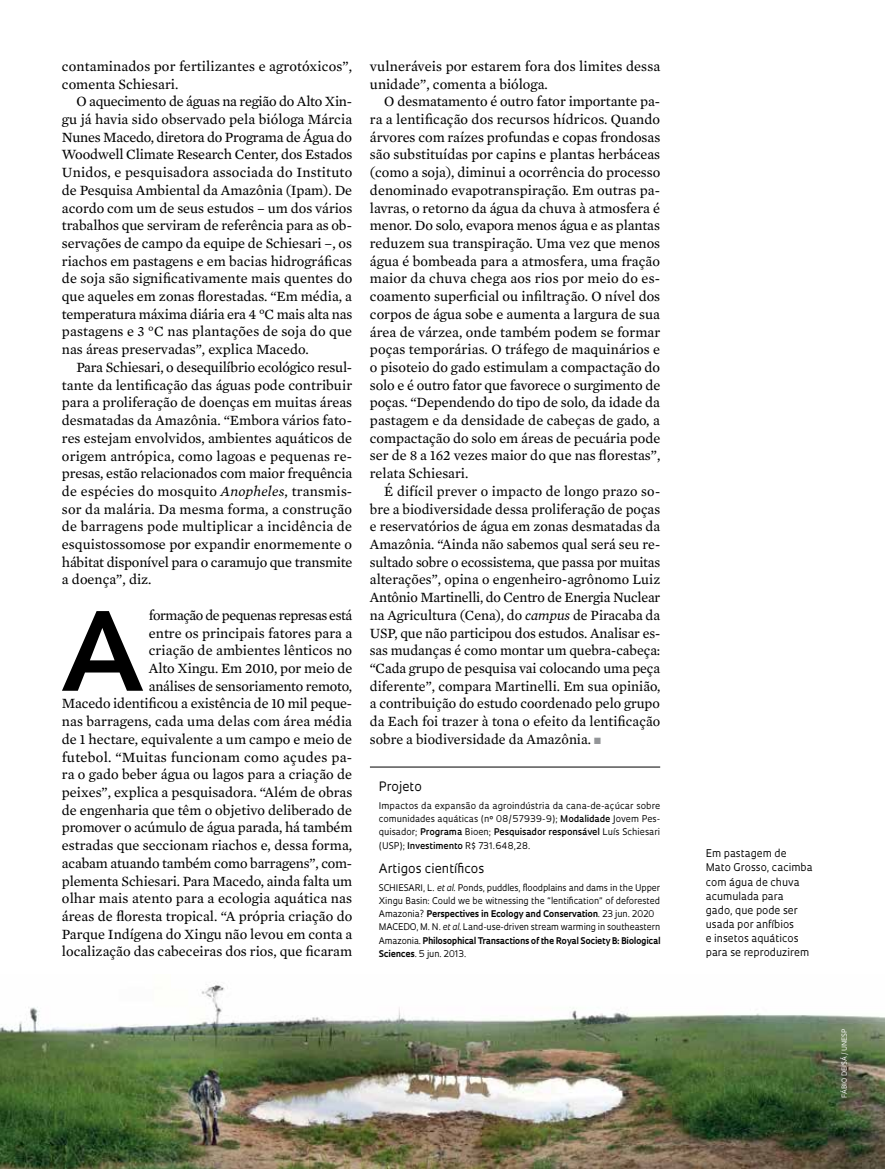
<style>
.page{position:relative;width:885px;height:1169px;background:#fff}
.page>*{position:absolute;margin:0;border:0;box-sizing:border-box;transform-origin:0 0}
.t1{font:800 112.5px "Avenir";color:#000}
.t2{font:14.4px/17.7px "Mercury Text G2";color:#000;text-align:justify}
.t3{font:12.6px "Oculum";color:#000}
.t4{font:10.35px/14.1px "Oculum";color:#000}
.t5{font:9px/13.2px "Oculum";letter-spacing:-.01em;color:#000;text-align:justify}
.t6{font:6.75px "Oculum";letter-spacing:.015em;color:#fff}
.s1{font-style:italic}
.s2{color:#939598}
.s3{font-weight:600}
.s4{font-weight:700}
</style>
<div class="page">
<img style="left:0;top:984px;width:885px;height:184px">
<hr style="left:370px;top:766px;width:290px;height:1px;background:#000">
<p class="t2" style="left:62px;top:56px;width:292px">contaminados por fertilizantes e agrotóxicos”, comenta Schiesari.</p>
<p class="t2" style="left:62px;top:92px;width:292px;text-indent:14px">O aquecimento de águas na região do Alto Xin&shy;gu já havia sido observado pela bióloga Márcia Nunes Macedo, diretora do Programa de Água do Woodwell Climate Research Center, dos Estados Unidos, e pesquisadora associada do Instituto de Pesquisa Ambiental da Amazônia (Ipam). De acordo com um de seus estudos – um dos vários trabalhos que serviram de referência para as ob&shy;servações de campo da equipe de Schiesari –, os riachos em pastagens e em bacias hidrográficas de soja são significativamente mais quentes do que aqueles em zonas florestadas. “Em média, a temperatura máxima diária era 4 °C mais alta nas pastagens e 3 °C nas plantações de soja do que nas áreas preservadas”, explica Macedo.</p>
<p class="t2" style="left:62px;top:357px;width:292px;text-indent:14px">Para Schiesari, o desequilíbrio ecológico resul&shy;tante da lentificação das águas pode contribuir para a proliferação de doenças em muitas áreas desmatadas da Amazônia. “Embora vários fato&shy;res estejam envolvidos, ambientes aquáticos de origem antrópica, como lagoas e pequenas re&shy;presas, estão relacionados com maior frequência de espécies do mosquito <span class="s1">Anopheles</span>, transmis&shy;sor da malária. Da mesma forma, a construção de barragens pode multiplicar a incidência de esquistossomose por expandir enormemente o hábitat disponível para o caramujo que transmite a doença”, diz.</p>
<h1 class="t1" style="left:62px;top:585px;width:83px">A</h1>
<p class="t2" style="left:62px;top:605px;width:292px;text-align:right">formação de pequenas represas está<br>entre os principais fatores para a<br>criação de ambientes lênticos no<br>Alto Xingu. Em 2010, por meio de<br>análises de sensoriamento remoto,<br>Macedo identificou a existência de 10 mil peque&shy;nas barragens, cada uma delas com área média de 1 hectare, equivalente a um campo e meio de futebol. “Muitas funcionam como açudes pa&shy;ra o gado beber água ou lagos para a criação de peixes”, explica a pesquisadora. “Além de obras de engenharia que têm o objetivo deliberado de promover o acúmulo de água parada, há também estradas que seccionam riachos e, dessa forma, acabam atuando também como barragens”, com&shy;plementa Schiesari. Para Macedo, ainda falta um olhar mais atento para a ecologia aquática nas áreas de floresta tropical. “A própria criação do Parque Indígena do Xingu não levou em conta a localização das cabeceiras dos rios, que ficaram</p>
<p class="t2" style="left:370px;top:56px;width:292px">vulneráveis por estarem fora dos limites dessa unidade”, comenta a bióloga.</p>
<p class="t2" style="left:370px;top:92px;width:292px;text-indent:14px">O desmatamento é outro fator importante pa&shy;ra a lentificação dos recursos hídricos. Quando árvores com raízes profundas e copas frondosas são substituídas por capins e plantas herbáceas (como a soja), diminui a ocorrência do processo denominado evapotranspiração. Em outras pa&shy;lavras, o retorno da água da chuva à atmosfera é menor. Do solo, evapora menos água e as plantas reduzem sua transpiração. Uma vez que menos água é bombeada para a atmosfera, uma fração maior da chuva chega aos rios por meio do es&shy;coamento superficial ou infiltração. O nível dos corpos de água sobe e aumenta a largura de sua área de várzea, onde também podem se formar poças temporárias. O tráfego de maquinários e o pisoteio do gado estimulam a compactação do solo e é outro fator que favorece o surgimento de poças. “Dependendo do tipo de solo, da idade da pastagem e da densidade de cabeças de gado, a compactação do solo em áreas de pecuária pode ser de 8 a 162 vezes maior do que nas florestas”, relata Schiesari.</p>
<p class="t2" style="left:370px;top:481px;width:292px;text-indent:14px">É difícil prever o impacto de longo prazo so&shy;bre a biodiversidade dessa proliferação de poças e reservatórios de água em zonas desmatadas da Amazônia. “Ainda não sabemos qual será seu re&shy;sultado sobre o ecossistema, que passa por muitas alterações”, opina o engenheiro-agrônomo Luiz Antônio Martinelli, do Centro de Energia Nuclear na Agricultura (Cena), do <span class="s1">campus</span> de Piracaba da USP, que não participou dos estudos. Analisar es&shy;sas mudanças é como montar um quebra-cabeça: “Cada grupo de pesquisa vai colocando uma peça diferente”, compara Martinelli. Em sua opinião, a contribuição do estudo coordenado pelo grupo da Each foi trazer à tona o efeito da lentificação sobre a biodiversidade da Amazônia. <span class="s2">■</span></p>
<p class="t3" style="left:379px;top:778px;width:45px">Projeto</p>
<p class="t5" style="left:379px;top:798px;width:283px">Impactos da expansão da agroindústria da cana-de-açúcar sobre comunidades aquáticas (nº 08/57939-9); <span class="s3">Modalidade</span> Jovem Pes&shy;quisador; <span class="s3">Programa</span> Bioen; <span class="s3">Pesquisador responsável</span> Luís Schiesari (USP); <span class="s3">Investimento</span> R$ 731.648,28.</p>
<p class="t3" style="left:379px;top:860px;width:107px">Artigos científicos</p>
<p class="t5" style="left:379px;top:880px;width:283px;text-align:left">SCHIESARI, L. <span class="s1">et al</span>. Ponds, puddles, floodplains and dams in the Upper Xingu Basin: Could we be witnessing the “lentification” of deforested Amazonia? <span class="s4">Perspectives in Ecology and Conservation</span>. 23 jun. 2020<br>MACEDO, M. N. <span class="s1">et al</span>. Land-use-driven stream warming in southeastern Amazonia. <span class="s4">Philosophical Transactions of the Royal Society B: Biological Sciences</span>. 5 jun. 2013.</p>
<p class="t4" style="left:706px;top:846px;width:108px">Em pastagem de<br>Mato Grosso, cacimba com água de chuva acumulada para gado, que pode ser usada por anfíbios<br>e insetos aquáticos para se reproduzirem</p>
<p class="t6" style="left:840px;top:1098px;width:71px;rotate:-90deg">FÁBIO DE SÁ /UNESP</p>
</div>
